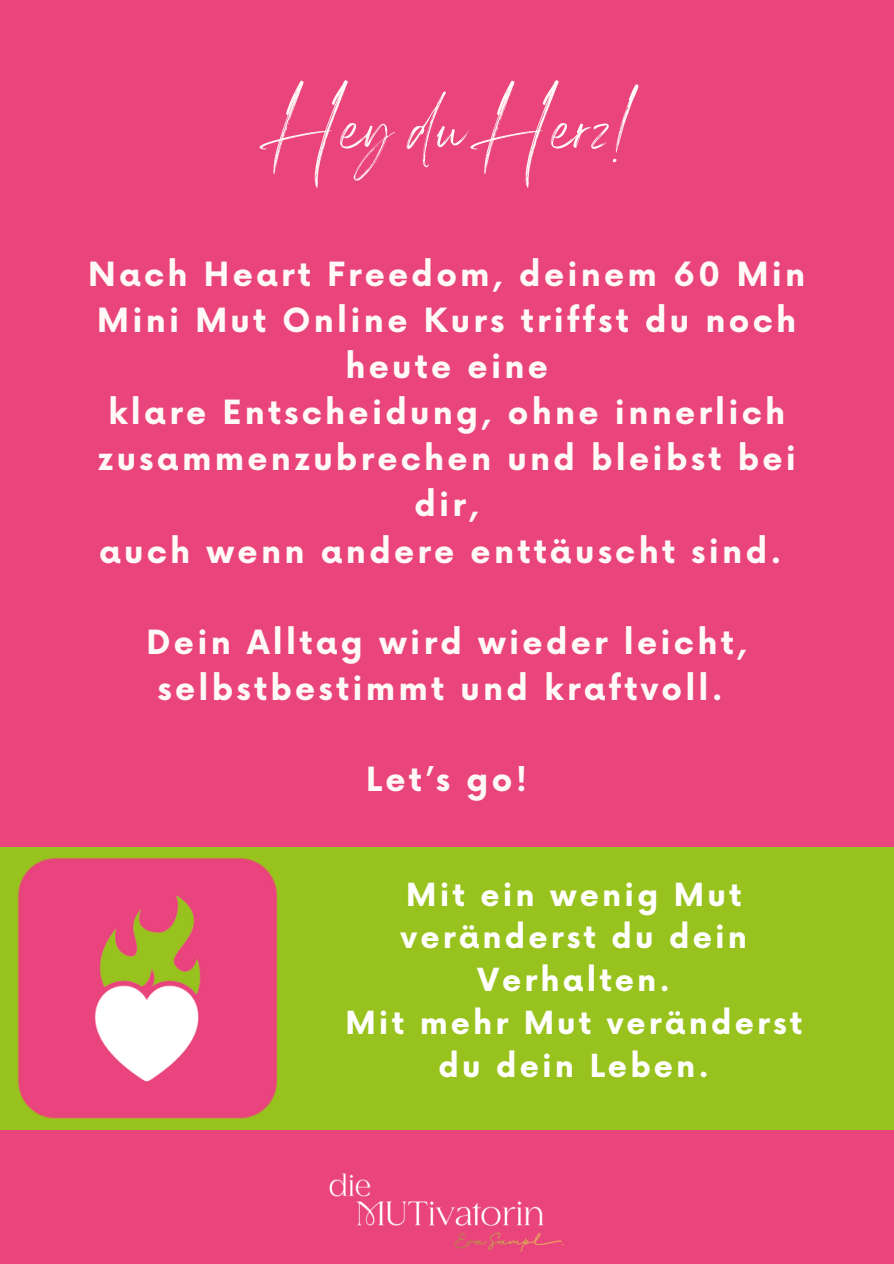
<style>
.page{position:relative;width:894px;height:1264px;background:#fff}
.page>*{position:absolute;margin:0;border:0;box-sizing:border-box;transform-origin:0 0}
.t1{font:93.45px "Angella White";color:#fffaf7}
.t2{font:700 32.55px/46.2px "Now";letter-spacing:.1em;color:#fffaf7;text-align:center}
.t3{font:700 31.05px/42.8px "Now";letter-spacing:.1em;color:#fff;text-align:center}
</style>
<div class="page">
<div style="left:0;top:0;width:893px;height:1263px;background:#e9457c"></div>
<div style="left:0;top:847px;width:893px;height:282px;background:#98c21d"></div>
<img style="left:18px;top:858px;width:260px;height:261px">
<img style="left:329px;top:1173px;width:235px;height:79px">
<h1 class="t1" style="left:255px;top:69px;width:384px">Hey duHerz!</h1>
<p class="t2" style="left:88px;top:253px;width:718px">Nach Heart Freedom, deinem 60 Min<br>Mini Mut Online Kurs triffst du noch heute eine<br>klare Entscheidung, ohne innerlich zusammenzubrechen und bleibst bei dir,<br>auch wenn andere enttäuscht sind.</p>
<p class="t2" style="left:146px;top:621px;width:601px">Dein Alltag wird wieder leicht, selbstbestimmt und kraftvoll.</p>
<p class="t2" style="left:366px;top:758px;width:162px">Let’s go!</p>
<p class="t3" style="left:345px;top:874px;width:458px">Mit ein wenig Mut veränderst du dein<br>Verhalten.<br>Mit mehr Mut veränderst du dein Leben.</p>
</div>
